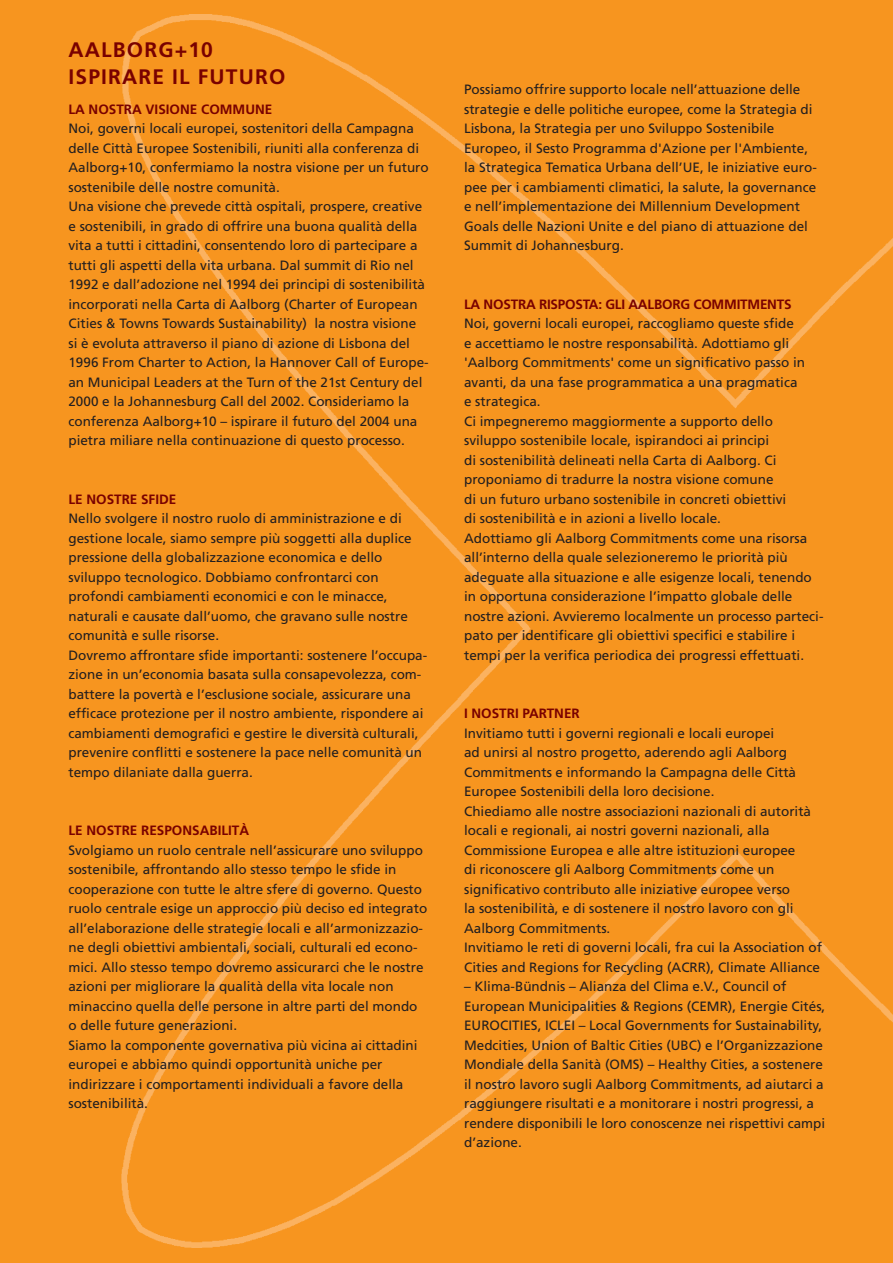
<style>
.page{position:relative;width:893px;height:1263px;background:#fff}
.page>*{position:absolute;margin:0;border:0;box-sizing:border-box;transform-origin:0 0}
.t1{font:700 21px/27px "Frutiger";letter-spacing:.055em;color:#790100}
.t2{font:13.5px/19.5px "Frutiger";color:#231f20}
.t3{font:700 13.5px "Frutiger";color:#790100}
</style>
<div class="page">
<div style="left:1px;top:0;width:891px;height:1262px;background:#f7951f"></div>
<img style="left:121px;top:15px;width:771px;height:1233px">
<h1 class="t1" style="left:68px;top:38px;width:218px">AALBORG+10<br>ISPIRARE IL FUTURO</h1>
<p class="t3" style="left:68px;top:104px;width:205px">LA NOSTRA VISIONE COMMUNE</p>
<p class="t2" style="left:68px;top:120px;width:362px">Noi, governi locali europei, sostenitori della Campagna delle Città Europee Sostenibili, riuniti alla conferenza di Aalborg+10, confermiamo la nostra visione per un futuro sostenibile delle nostre comunità.<br>Una visione che prevede città ospitali, prospere, creative e sostenibili, in grado di offrire una buona qualità della vita a tutti i cittadini, consentendo loro di partecipare a tutti gli aspetti della vita urbana. Dal summit di Rio nel 1992 e dall’adozione nel 1994 dei principi di sostenibilità incorporati nella Carta di Aalborg (Charter of European Cities &amp; Towns Towards Sustainability) la nostra visione<br>si è evoluta attraverso il piano di azione di Lisbona del 1996 From Charter to Action, la Hannover Call of Europe&shy;an Municipal Leaders at the Turn of the 21st Century del 2000 e la Johannesburg Call del 2002. Consideriamo la conferenza Aalborg+10 – ispirare il futuro del 2004 una pietra miliare nella continuazione di questo processo.</p>
<p class="t3" style="left:68px;top:494px;width:109px">LE NOSTRE SFIDE</p>
<p class="t2" style="left:68px;top:510px;width:360px">Nello svolgere il nostro ruolo di amministrazione e di gestione locale, siamo sempre più soggetti alla duplice pressione della globalizzazione economica e dello sviluppo tecnologico. Dobbiamo confrontarci con profondi cambiamenti economici e con le minacce, naturali e causate dall’uomo, che gravano sulle nostre comunità e sulle risorse.<br>Dovremo affrontare sfide importanti: sostenere l’occupa&shy;zione in un’economia basata sulla consapevolezza, com&shy;battere la povertà e l’esclusione sociale, assicurare una efficace protezione per il nostro ambiente, rispondere ai cambiamenti demografici e gestire le diversità culturali, prevenire conflitti e sostenere la pace nelle comunità un tempo dilaniate dalla guerra.</p>
<p class="t3" style="left:68px;top:825px;width:182px">LE NOSTRE RESPONSABILITÀ</p>
<p class="t2" style="left:68px;top:842px;width:360px">Svolgiamo un ruolo centrale nell’assicurare uno sviluppo sostenibile, affrontando allo stesso tempo le sfide in cooperazione con tutte le altre sfere di governo. Questo ruolo centrale esige un approccio più deciso ed integrato all’elaborazione delle strategie locali e all’armonizzazio&shy;ne degli obiettivi ambientali, sociali, culturali ed econo&shy;mici. Allo stesso tempo dovremo assicurarci che le nostre azioni per migliorare la qualità della vita locale non minaccino quella delle persone in altre parti del mondo o delle future generazioni.<br>Siamo la componente governativa più vicina ai cittadini europei e abbiamo quindi opportunità uniche per indirizzare i comportamenti individuali a favore della sostenibilità.</p>
<p class="t2" style="left:464px;top:81px;width:354px">Possiamo offrire supporto locale nell’attuazione delle strategie e delle politiche europee, come la Strategia di Lisbona, la Strategia per uno Sviluppo Sostenibile Europeo, il Sesto Programma d'Azione per l'Ambiente, la Strategica Tematica Urbana dell’UE, le iniziative euro&shy;pee per i cambiamenti climatici, la salute, la governance e nell’implementazione dei Millennium Development Goals delle Nazioni Unite e del piano di attuazione del Summit di Johannesburg.</p>
<p class="t3" style="left:464px;top:299px;width:329px">LA NOSTRA RISPOSTA: GLI AALBORG COMMITMENTS</p>
<p class="t2" style="left:464px;top:315px;width:361px">Noi, governi locali europei, raccogliamo queste sfide<br>e accettiamo le nostre responsabilità. Adottiamo gli 'Aalborg Commitments' come un significativo passo in avanti, da una fase programmatica a una pragmatica<br>e strategica.<br>Ci impegneremo maggiormente a supporto dello sviluppo sostenibile locale, ispirandoci ai principi<br>di sostenibilità delineati nella Carta di Aalborg. Ci proponiamo di tradurre la nostra visione comune<br>di un futuro urbano sostenibile in concreti obiettivi<br>di sostenibilità e in azioni a livello locale.<br>Adottiamo gli Aalborg Commitments come una risorsa all’interno della quale selezioneremo le priorità più adeguate alla situazione e alle esigenze locali, tenendo in opportuna considerazione l’impatto globale delle nostre azioni. Avvieremo localmente un processo parteci&shy;pato per identificare gli obiettivi specifici e stabilire i tempi per la verifica periodica dei progressi effettuati.</p>
<p class="t3" style="left:464px;top:708px;width:117px">I NOSTRI PARTNER</p>
<p class="t2" style="left:464px;top:725px;width:359px">Invitiamo tutti i governi regionali e locali europei<br>ad unirsi al nostro progetto, aderendo agli Aalborg Commitments e informando la Campagna delle Città Europee Sostenibili della loro decisione.<br>Chiediamo alle nostre associazioni nazionali di autorità locali e regionali, ai nostri governi nazionali, alla Commissione Europea e alle altre istituzioni europee<br>di riconoscere gli Aalborg Commitments come un significativo contributo alle iniziative europee verso<br>la sostenibilità, e di sostenere il nostro lavoro con gli Aalborg Commitments.<br>Invitiamo le reti di governi locali, fra cui la Association of Cities and Regions for Recycling (ACRR), Climate Alliance</p>
<p class="t2" style="left:464px;top:978px;width:363px">– Klima-Bündnis – Alianza del Clima e.V., Council of European Municipalities &amp; Regions (CEMR), Energie Cités, EUROCITIES, ICLEI – Local Governments for Sustainability, Medcities, Union of Baltic Cities (UBC) e l’Organizzazione Mondiale della Sanità (OMS) – Healthy Cities, a sostenere il nostro lavoro sugli Aalborg Commitments, ad aiutarci a raggiungere risultati e a monitorare i nostri progressi, a rendere disponibili le loro conoscenze nei rispettivi campi d’azione.</p>
</div>
